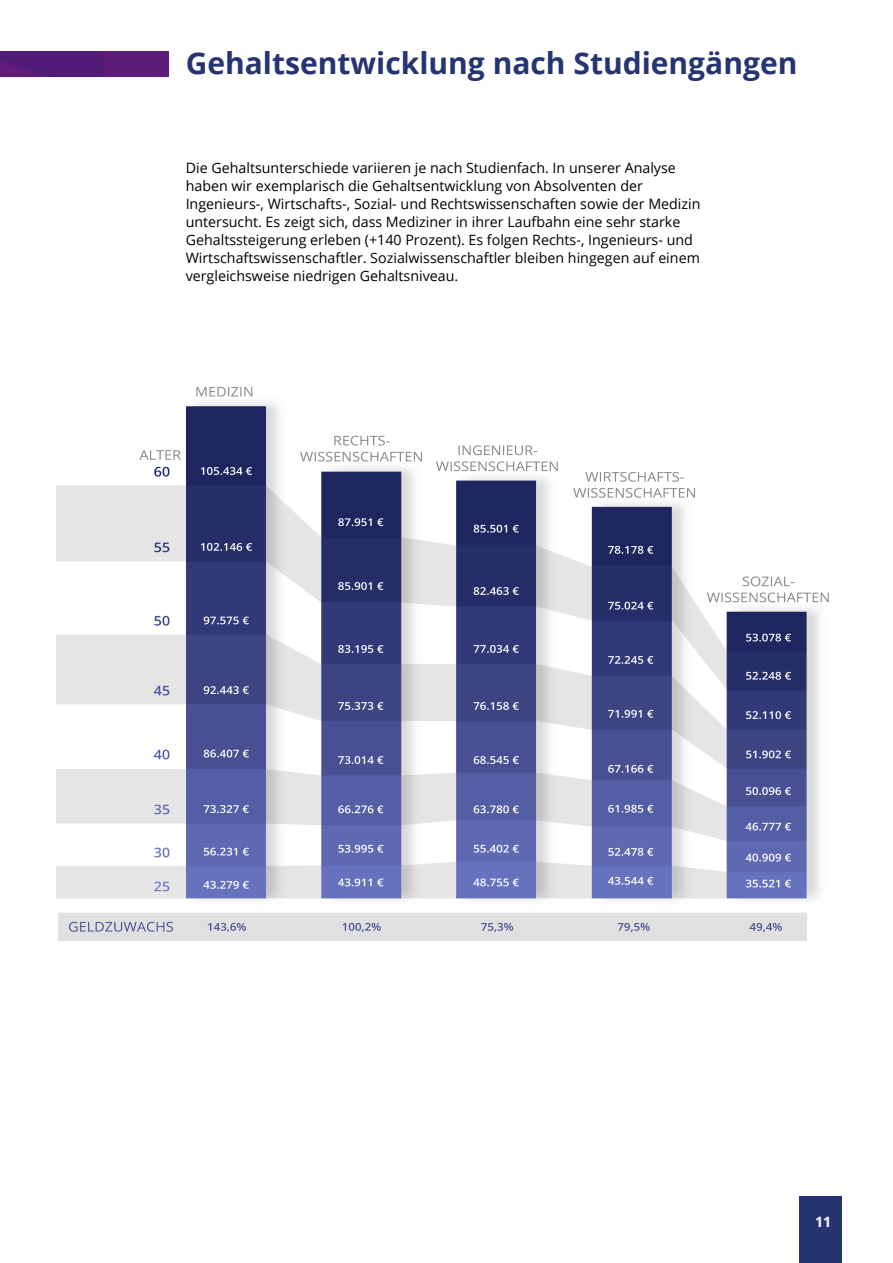
<style>
.page{position:relative;width:893px;height:1263px;background:#fff}
.page>*{position:absolute;margin:0;border:0;box-sizing:border-box;transform-origin:0 0}
.t1{font:700 30px "Open Sans";color:#263472}
.t2{font:14.25px/18px "Open Sans";color:#000001}
.t3{font:700 14.25px "Open Sans";color:#fff}
</style>
<div class="page">
<div style="left:799px;top:1196px;width:43px;height:67px;background:#263472"></div>
<img style="left:0;top:51px;width:169px;height:26px">
<img style="left:56px;top:386px;width:773px;height:555px">
<p class="t1" style="left:186px;top:42px;width:613px">Gehaltsentwicklung nach Studiengängen</p>
<p class="t2" style="left:186px;top:158px;width:516px">Die Gehaltsunterschiede variieren je nach Studienfach. In unserer Analyse haben wir exemplarisch die Gehaltsentwicklung von Absolventen der Ingenieurs-, Wirtschafts-, Sozial- und Rechtswissenschaften sowie der Medizin untersucht. Es zeigt sich, dass Mediziner in ihrer Laufbahn eine sehr starke Gehaltssteigerung erleben (+140 Prozent). Es folgen Rechts-, Ingenieurs- und Wirtschaftswissenschaftler. Sozialwissenschaftler bleiben hingegen auf einem vergleichsweise niedrigen Gehaltsniveau.</p>
<p class="t3" style="left:815px;top:1212px;width:18px">11</p>
</div>
